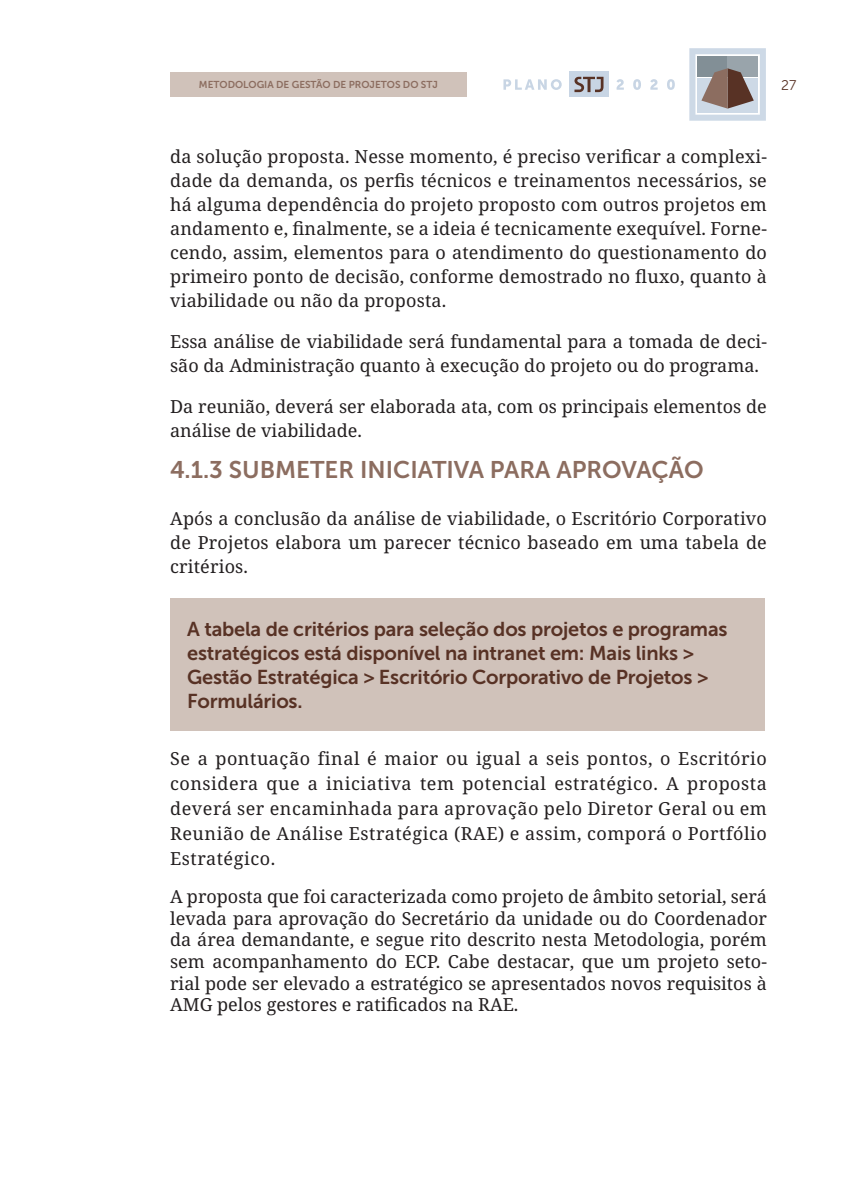
<style>
.page{position:relative;width:851px;height:1191px;background:#fff}
.page>*{position:absolute;margin:0;border:0;box-sizing:border-box;transform-origin:0 0}
.subtitulo_2{font:24px "Museo Sans 700";color:#8c6d60}
.caixa_conteudo_baixa{font:20px/24px "Museo Sans 700";letter-spacing:-.01em;color:#583225}
.conteudo{font:18px/24px "Noto Serif";color:#231f20;text-align:justify}
.t1{font:14px "Museo Sans 300";color:#583225}
.t2{font:10px "Museo Sans 700";color:#8c6d60}
</style>
<div class="page">
<div style="left:569px;top:72px;width:39px;height:25px;background:#c8d5e4"></div>
<svg style="left:574px;top:77px;width:29px;height:15px"></svg>
<svg style="left:616px;top:79px;width:58px;height:11px"></svg>
<svg style="left:503px;top:79px;width:58px;height:11px"></svg>
<svg style="left:689px;top:48px;width:76px;height:73px"></svg>
<div style="left:170px;top:72px;width:296px;height:24px;background:#d0c2ba"></div>
<div style="left:170px;top:598px;width:594px;height:132px;background:#d0c2ba"></div>
<p class="t2" style="left:199px;top:79px;width:240px">METODOLOGIA DE GESTÃO DE PROJETOS DO STJ</p>
<p class="t1" style="left:781px;top:77px;width:17px">27</p>
<p class="conteudo" style="left:170px;top:145px;width:598px">da solução proposta. Nesse momento, é preciso verificar a complexi&shy;dade da demanda, os perfis técnicos e treinamentos necessários, se há alguma dependência do projeto proposto com outros projetos em andamento e, finalmente, se a ideia é tecnicamente exequível. Forne&shy;cendo, assim, elementos para o atendimento do questionamento do primeiro ponto de decisão, conforme demostrado no fluxo, quanto à viabilidade ou não da proposta.</p>
<p class="conteudo" style="left:170px;top:330px;width:598px">Essa análise de viabilidade será fundamental para a tomada de deci&shy;são da Administração quanto à execução do projeto ou do programa.</p>
<p class="conteudo" style="left:170px;top:395px;width:598px">Da reunião, deverá ser elaborada ata, com os principais elementos de análise de viabilidade.</p>
<p class="subtitulo_2" style="left:170px;top:457px;width:535px">4.1.3 SUBMETER INICIATIVA PARA APROVAÇÃO</p>
<p class="conteudo" style="left:170px;top:507px;width:598px">Após a conclusão da análise de viabilidade, o Escritório Corporativo de Projetos elabora um parecer técnico baseado em uma tabela de critérios.</p>
<p class="caixa_conteudo_baixa" style="left:187px;top:617px;width:542px">A tabela de critérios para seleção dos projetos e programas estratégicos está disponível na intranet em: Mais links &gt; Gestão Estratégica &gt; Escritório Corporativo de Projetos &gt; Formulários.</p>
<p class="conteudo" style="left:170px;top:746px;width:598px;line-height:25px">Se a pontuação final é maior ou igual a seis pontos, o Escritório considera que a iniciativa tem potencial estratégico. A proposta deverá ser encaminhada para aprovação pelo Diretor Geral ou em Reunião de Análise Estratégica (RAE) e assim, comporá o Portfólio Estratégico.</p>
<p class="conteudo" style="left:170px;top:886px;width:598px;line-height:21.6px">A proposta que foi caracterizada como projeto de âmbito setorial, será levada para aprovação do Secretário da unidade ou do Coordenador da área demandante, e segue rito descrito nesta Metodologia, porém sem acompanhamento do ECP. Cabe destacar, que um projeto seto&shy;rial pode ser elevado a estratégico se apresentados novos requisitos à AMG pelos gestores e ratificados na RAE.</p>
</div>
